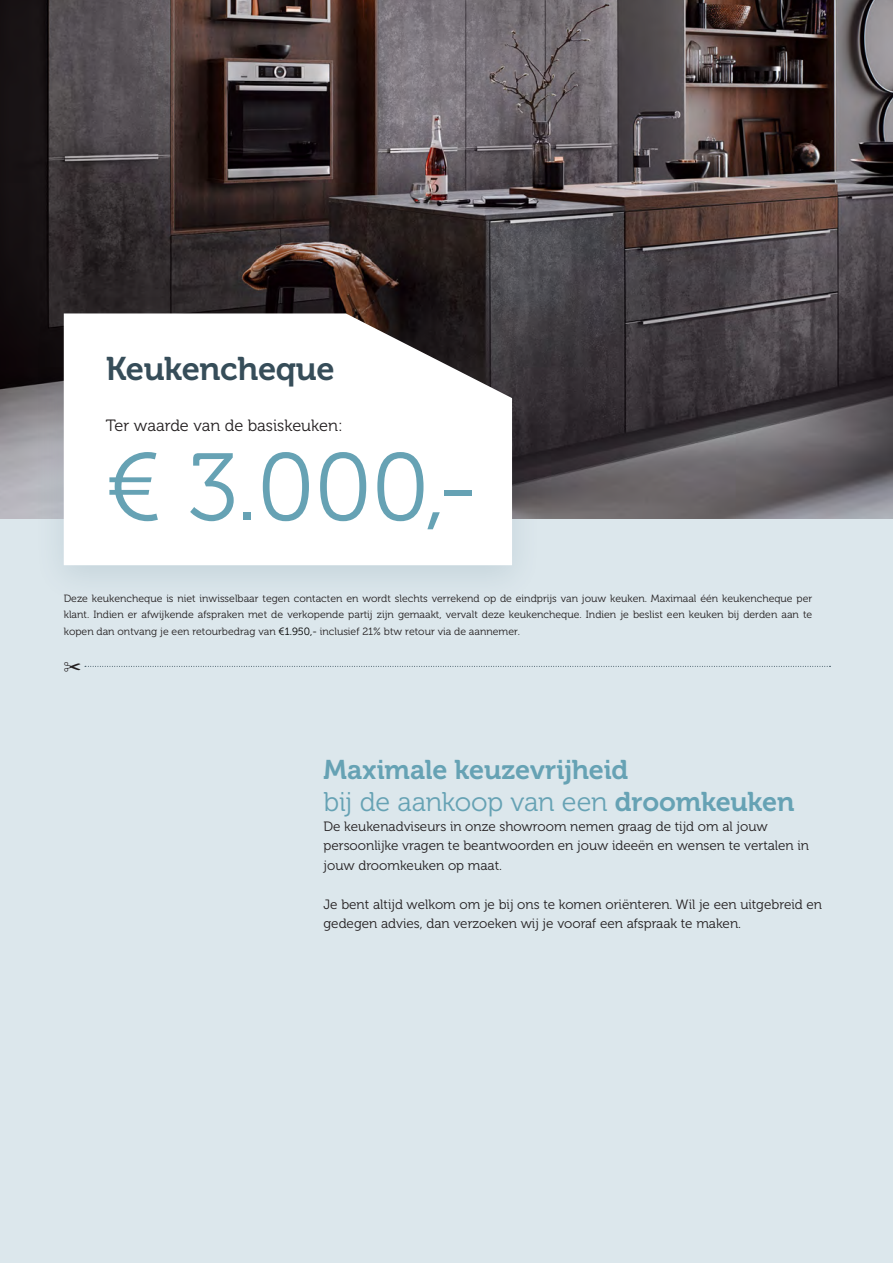
<style>
.page{position:relative;width:893px;height:1263px;background:#dce7ec}
.page>*{position:absolute;margin:0;border:0;box-sizing:border-box;transform-origin:0 0}
.t1{font:95.1px "Museo 300";color:#66a2b4}
.t2{font:32.7px "Museo 700";letter-spacing:-.01em;color:#364d59}
.t3{font:27px "Museo 300";letter-spacing:-.01em;color:#66a2b4}
.t4{font:27px "Museo 700";letter-spacing:-.005em;color:#66a2b4}
.t5{font:16.35px "Museo 300";color:#231f20}
.t6{font:13.5px/19.5px "Museo 300";color:#231f20}
.t7{font:10.5px/16.2px "Museo 300";color:#231f20;text-align:justify}
.s1{font-style:inherit}
.s2{color:#000}
.s3{font-family:"Museo 700"}
</style>
<div class="page">
<img style="left:0;top:0;width:893px;height:519px">
<div style="left:32px;top:291px;width:512px;height:315px;background:#456f82;opacity:.5"></div>
<div style="left:64px;top:313px;width:448px;height:252px;background:#fff"></div>
<svg style="left:84px;top:665px;width:746px;height:2px"></svg>
<p class="t2" style="left:106px;top:350px;width:230px">Keukencheque</p>
<p class="t5" style="left:106px;top:417px;width:238px">Ter waarde van de basiskeuken:</p>
<p class="t1" style="left:106px;top:436px;width:375px">€ <span class="s1">3</span>.<span class="s1">00</span>0,-</p>
<p class="t7" style="left:64px;top:591px;width:750px">Deze keukencheque is niet inwisselbaar tegen contacten en wordt slechts verrekend op de eindprijs van jouw keuken. Maximaal één keukencheque per klant. Indien er afwijkende afspraken met de verkopende partij zijn gemaakt, vervalt deze keukencheque. Indien je beslist een keuken bij derden aan te kopen dan ontvang je een retourbedrag van <span class="s2">€1.950,-</span> inclusief 21% btw retour via de aannemer.</p>
<p class="t4" style="left:323px;top:754px;width:306px">Maximale keuzevrijheid</p>
<p class="t3" style="left:323px;top:787px;width:472px">bij de aankoop van een <span class="s3">droomkeuken</span></p>
<p class="t6" style="left:323px;top:817px;width:487px">De keukenadviseurs in onze showroom nemen graag de tijd om al jouw persoonlijke vragen te beantwoorden en jouw ideeën en wensen te vertalen in jouw droomkeuken op maat.</p>
<p class="t6" style="left:323px;top:895px;width:500px">Je bent altijd welkom om je bij ons te komen oriënteren. Wil je een uitgebreid en gedegen advies, dan verzoeken wij je vooraf een afspraak te maken.</p>
</div>
